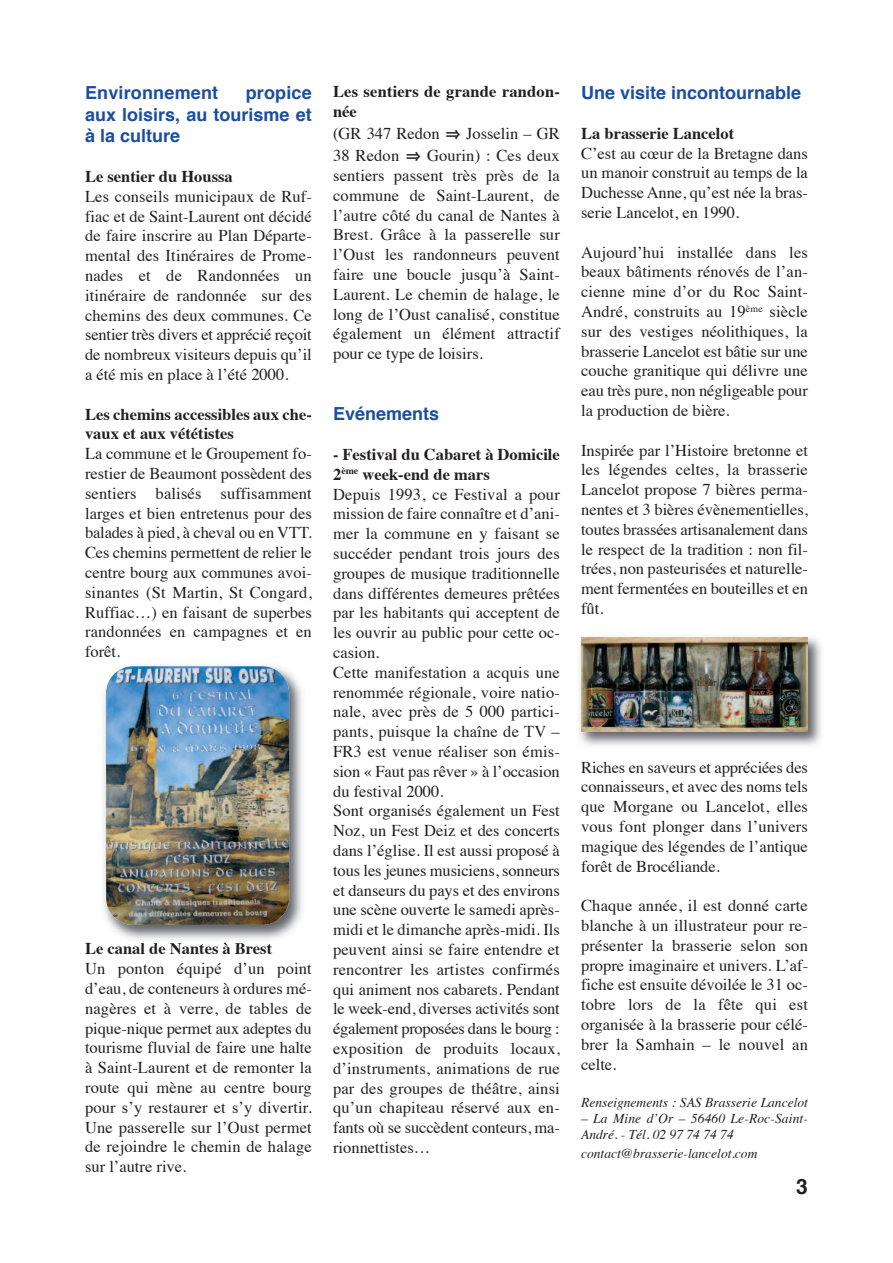
<style>
.page{position:relative;width:893px;height:1263px;background:#fff}
.page>*{position:absolute;margin:0;border:0;box-sizing:border-box;transform-origin:0 0}
.t1{font:700 21px "Helvetica";color:#231f20}
.t2{font:700 18px/21.6px "Helvetica";color:#1b4ea1;text-align:justify}
.t3{font:16.5px/19.8px "Times";color:#231f20;text-align:justify}
.t4{font:700 16.5px/19.8px "Times";color:#231f20}
.t5{font:italic 13.5px/16.2px "Times";color:#231f20}
.s1{font-family:"Hira Kaku Pro W6"}
.s2{font-weight:700}
</style>
<div class="page">
<img style="left:103px;top:665px;width:199px;height:279px">
<img style="left:106px;top:666px;width:183px;height:259px;border-radius:27px">
<img style="left:579px;top:637px;width:242px;height:109px">
<img style="left:581px;top:638px;width:227px;height:93px">
<p class="t2" style="left:85px;top:83px;width:228px;text-indent:161px">propice aux loisirs, au tourisme et à la culture</p>
<p class="t4" style="left:85px;top:168px;width:149px">Le sentier du Houssa</p>
<p class="t3" style="left:85px;top:188px;width:229px">Les conseils municipaux de Ruf&shy;fiac et de Saint-Laurent ont décidé de faire inscrire au Plan Départe&shy;mental des Itinéraires de Prome&shy;nades et de Randonnées un itinéraire de randonnée sur des chemins des deux communes. Ce sentier très divers et apprécié reçoit de nombreux visiteurs depuis qu’il a été mis en place à l’été 2000.</p>
<p class="t4" style="left:85px;top:406px;width:228px">Les chemins accessibles aux che&shy;vaux et aux vététistes</p>
<p class="t3" style="left:85px;top:445px;width:228px">La commune et le Groupement fo&shy;restier de Beaumont possèdent des sentiers balisés suffisamment larges et bien entretenus pour des balades à pied, à cheval ou en VTT.<br>Ces chemins permettent de relier le centre bourg aux communes avoi&shy;sinantes (St Martin, St Congard, Ruffiac…) en faisant de superbes randonnées en campagnes et en forêt.</p>
<p class="t2" style="left:85px;top:83px;width:135px">Environnement</p>
<p class="t4" style="left:85px;top:940px;width:189px">Le canal de Nantes à Brest</p>
<p class="t3" style="left:85px;top:960px;width:228px">Un ponton équipé d’un point d’eau, de conteneurs à ordures mé&shy;nagères et à verre, de tables de pique-nique permet aux adeptes du tourisme fluvial de faire une halte à Saint-Laurent et de remonter la route qui mène au centre bourg pour s’y restaurer et s’y divertir.<br>Une passerelle sur l’Oust permet de rejoindre le chemin de halage sur l’autre rive.</p>
<p class="t4" style="left:333px;top:83px;width:228px">Les sentiers de grande randon&shy;née</p>
<p class="t3" style="left:333px;top:124px;width:228px;line-height:21.9px">(GR 347 Redon <span class="s1">⇒</span> Josselin – GR<br>38 Redon <span class="s1">⇒</span> Gourin) : Ces deux</p>
<p class="t3" style="left:333px;top:167px;width:228px">sentiers passent très près de la commune de Saint-Laurent, de l’autre côté du canal de Nantes à Brest. Grâce à la passerelle sur l’Oust les randonneurs peuvent faire une boucle jusqu’à Saint-Laurent. Le chemin de halage, le long de l’Oust canalisé, constitue également un élément attractif pour ce type de loisirs.</p>
<p class="t2" style="left:333px;top:404px;width:108px">Evénements</p>
<p class="t3" style="left:333px;top:446px;width:228px;text-align:left"><span class="s2">- Festival du Cabaret à Domicile<br>2</span><sup>ème</sup> <span class="s2">week-end de mars<br></span>Depuis 1993, ce Festival a pour mission de faire connaître et d’ani&shy;mer la commune en y faisant se succéder pendant trois jours des groupes de musique traditionnelle dans différentes demeures prêtées par les habitants qui acceptent de les ouvrir au public pour cette oc&shy;casion.<br>Cette manifestation a acquis une renommée régionale, voire natio&shy;nale, avec près de 5 000 partici&shy;pants, puisque la chaîne de TV –<br>FR3 est venue réaliser son émis&shy;sion « Faut pas rêver » à l’occasion du festival 2000.<br>Sont organisés également un Fest<br>Noz, un Fest Deiz et des concerts dans l’église. Il est aussi proposé à tous les jeunes musiciens, sonneurs et danseurs du pays et des environs une scène ouverte le samedi après&shy;midi et le dimanche après-midi. Ils peuvent ainsi se faire entendre et rencontrer les artistes confirmés qui animent nos cabarets. Pendant le week-end, diverses activités sont également proposées dans le bourg : exposition de produits locaux, d’instruments, animations de rue par des groupes de théâtre, ainsi qu’un chapiteau réservé aux en&shy;fants où se succèdent conteurs, ma&shy;rionnettistes…</p>
<p class="t2" style="left:581px;top:83px;width:222px">Une visite incontournable</p>
<p class="t4" style="left:581px;top:125px;width:155px">La brasserie Lancelot</p>
<p class="t3" style="left:581px;top:145px;width:228px">C’est au cœur de la Bretagne dans un manoir construit au temps de la Duchesse Anne, qu’est née la bras&shy;serie Lancelot, en 1990.</p>
<p class="t3" style="left:581px;top:244px;width:228px">Aujourd’hui installée dans les beaux bâtiments rénovés de l’an&shy;cienne mine d’or du Roc Saint-André, construits au 19<sup>ème</sup> siècle sur des vestiges néolithiques, la brasserie Lancelot est bâtie sur une couche granitique qui délivre une eau très pure, non négligeable pour la production de bière.</p>
<p class="t3" style="left:581px;top:442px;width:228px">Inspirée par l’Histoire bretonne et les légendes celtes, la brasserie Lancelot propose 7 bières perma&shy;nentes et 3 bières évènementielles, toutes brassées artisanalement dans le respect de la tradition : non fil&shy;trées, non pasteurisées et naturelle&shy;ment fermentées en bouteilles et en fût.</p>
<p class="t3" style="left:581px;top:758px;width:228px">Riches en saveurs et appréciées des connaisseurs, et avec des noms tels que Morgane ou Lancelot, elles vous font plonger dans l’univers magique des légendes de l’antique forêt de Brocéliande.</p>
<p class="t3" style="left:581px;top:897px;width:229px">Chaque année, il est donné carte blanche à un illustrateur pour re&shy;présenter la brasserie selon son propre imaginaire et univers. L’af&shy;fiche est ensuite dévoilée le 31 oc&shy;tobre lors de la fête qui est organisée à la brasserie pour célé&shy;brer la Samhain – le nouvel an celte.</p>
<p class="t5" style="left:581px;top:1095px;width:228px">Renseignements : SAS Brasserie Lancelot</p>
<p class="t5" style="left:581px;top:1111px;width:228px">– La Mine d’Or – 56460 Le-Roc-Saint-<br>André. - Tél. 02 97 74 74 74</p>
<p class="t5" style="left:581px;top:1146px;width:178px">contact@brasserie-lancelot.com</p>
<p class="t1" style="left:796px;top:1178px;width:13px">3</p>
</div>
